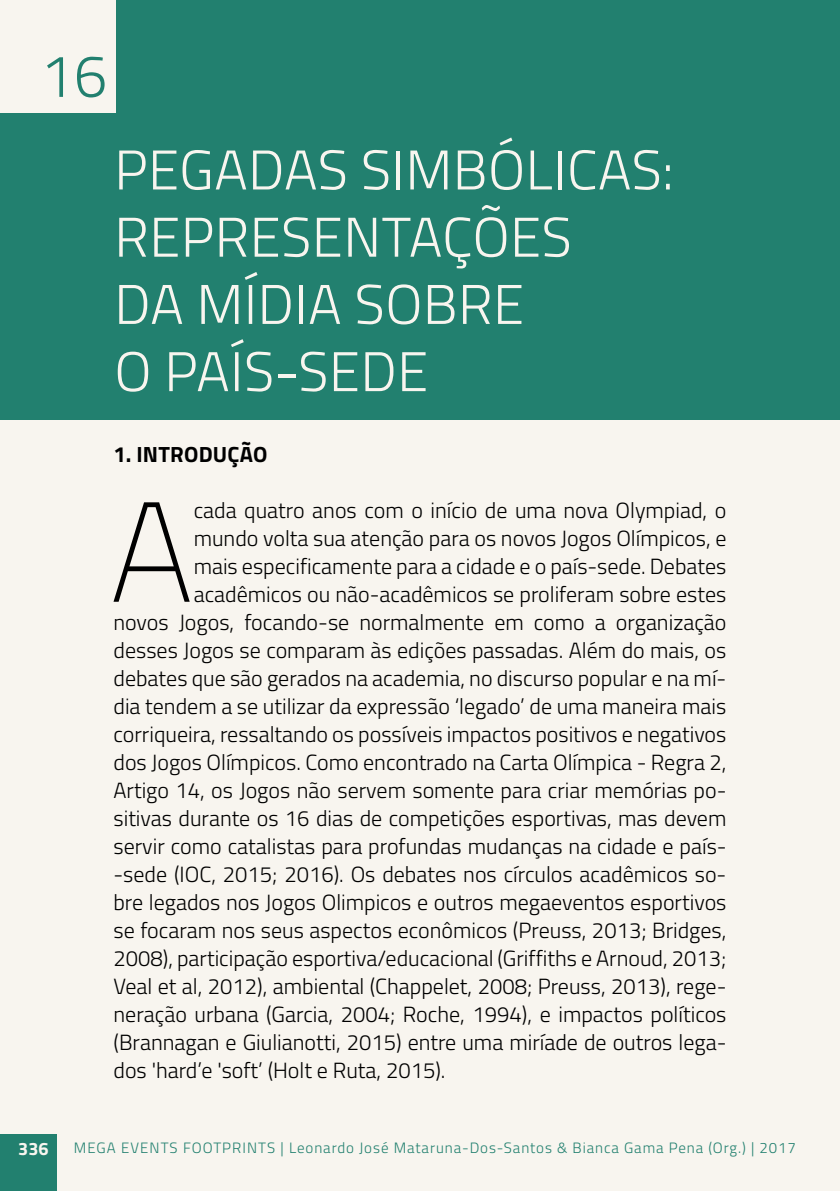
<style>
.page{position:relative;width:840px;height:1191px;background:#fff}
.page>*{position:absolute;margin:0;border:0;box-sizing:border-box;transform-origin:0 0}
.t1{font:100 142px "Titillium";color:#000}
.t2{font:300 60px "Titillium";color:#22806f}
.t3{font:300 56px/67.2px "Titillium";letter-spacing:.01em;color:#f8f5ef}
.t4{font:300 22px "Titillium";color:#000}
.t5{font:700 22px "Titillium";letter-spacing:.01em;color:#000}
.t6{font:700 18px "Titillium";color:#f8f5ef}
.t7{font:300 15px "Titillium";letter-spacing:.06em;color:#22806f}
</style>
<div class="page">
<div style="left:0;top:272px;width:839px;height:919px;background:#f8f5ef"></div>
<div style="left:0;top:0;width:839px;height:420px;background:#22806f"></div>
<div style="left:0;top:0;width:116px;height:112px;background:#f8f5ef"></div>
<div style="left:0;top:1134px;width:57px;height:57px;background:#22806f"></div>
<h2 class="t2" style="left:40px;top:32px;width:69px">16</h2>
<h3 class="t3" style="left:114px;top:133px;width:560px">PEGADAS SIMBÓLICAS:<br>REPRESENTAÇÕES<br>DA MÍDIA SOBRE<br>O PAÍS-SEDE</h3>
<p class="t5" style="left:113px;top:437px;width:155px">1. INTRODUÇÃO</p>
<h1 class="t1" style="left:109px;top:451px;width:86px">A</h1>
<p class="t4" style="left:193px;top:494px;width:534px">cada quatro anos com o início de uma nova Olympiad, o</p>
<p class="t4" style="left:193px;top:522px;width:534px">mundo volta sua atenção para os novos Jogos Olímpicos, e</p>
<p class="t4" style="left:193px;top:550px;width:534px">mais especificamente para a cidade e o país-sede. Debates</p>
<p class="t4" style="left:193px;top:578px;width:534px">acadêmicos ou não-acadêmicos se proliferam sobre estes</p>
<p class="t4" style="left:113px;top:606px;width:614px">novos Jogos, focando-se normalmente em como a organização</p>
<p class="t4" style="left:113px;top:634px;width:614px">desses Jogos se comparam às edições passadas. Além do mais, os</p>
<p class="t4" style="left:113px;top:662px;width:614px">debates que são gerados na academia, no discurso popular e na mí-</p>
<p class="t4" style="left:113px;top:690px;width:614px">dia tendem a se utilizar da expressão ‘legado’ de uma maneira mais</p>
<p class="t4" style="left:113px;top:718px;width:614px">corriqueira, ressaltando os possíveis impactos positivos e negativos</p>
<p class="t4" style="left:113px;top:746px;width:614px">dos Jogos Olímpicos. Como encontrado na Carta Olímpica - Regra 2,</p>
<p class="t4" style="left:113px;top:774px;width:614px">Artigo 14, os Jogos não servem somente para criar memórias po-</p>
<p class="t4" style="left:113px;top:802px;width:614px">sitivas durante os 16 dias de competições esportivas, mas devem</p>
<p class="t4" style="left:113px;top:830px;width:614px">servir como catalistas para profundas mudanças na cidade e país-</p>
<p class="t4" style="left:113px;top:858px;width:614px">-sede (IOC, 2015; 2016). Os debates nos círculos acadêmicos so-</p>
<p class="t4" style="left:113px;top:886px;width:614px">bre legados nos Jogos Olimpicos e outros megaeventos esportivos</p>
<p class="t4" style="left:113px;top:914px;width:614px">se focaram nos seus aspectos econômicos (Preuss, 2013; Bridges,</p>
<p class="t4" style="left:113px;top:942px;width:614px">2008), participação esportiva/educacional (Griffiths e Arnoud, 2013;</p>
<p class="t4" style="left:113px;top:970px;width:614px">Veal et al, 2012), ambiental (Chappelet, 2008; Preuss, 2013), rege-</p>
<p class="t4" style="left:113px;top:998px;width:614px">neração urbana (Garcia, 2004; Roche, 1994), e impactos políticos</p>
<p class="t4" style="left:113px;top:1026px;width:614px">(Brannagan e Giulianotti, 2015) entre uma miríade de outros lega-</p>
<p class="t4" style="left:113px;top:1054px;width:333px">dos 'hard’e 'soft’ (Holt e Ruta, 2015).</p>
<p class="t6" style="left:18px;top:1135px;width:32px">336</p>
<p class="t7" style="left:74px;top:1137px;width:723px">MEGA EVENTS FOOTPRINTS | Leonardo José Mataruna-Dos-Santos &amp; Bianca Gama Pena (Org.) | 2017</p>
</div>
